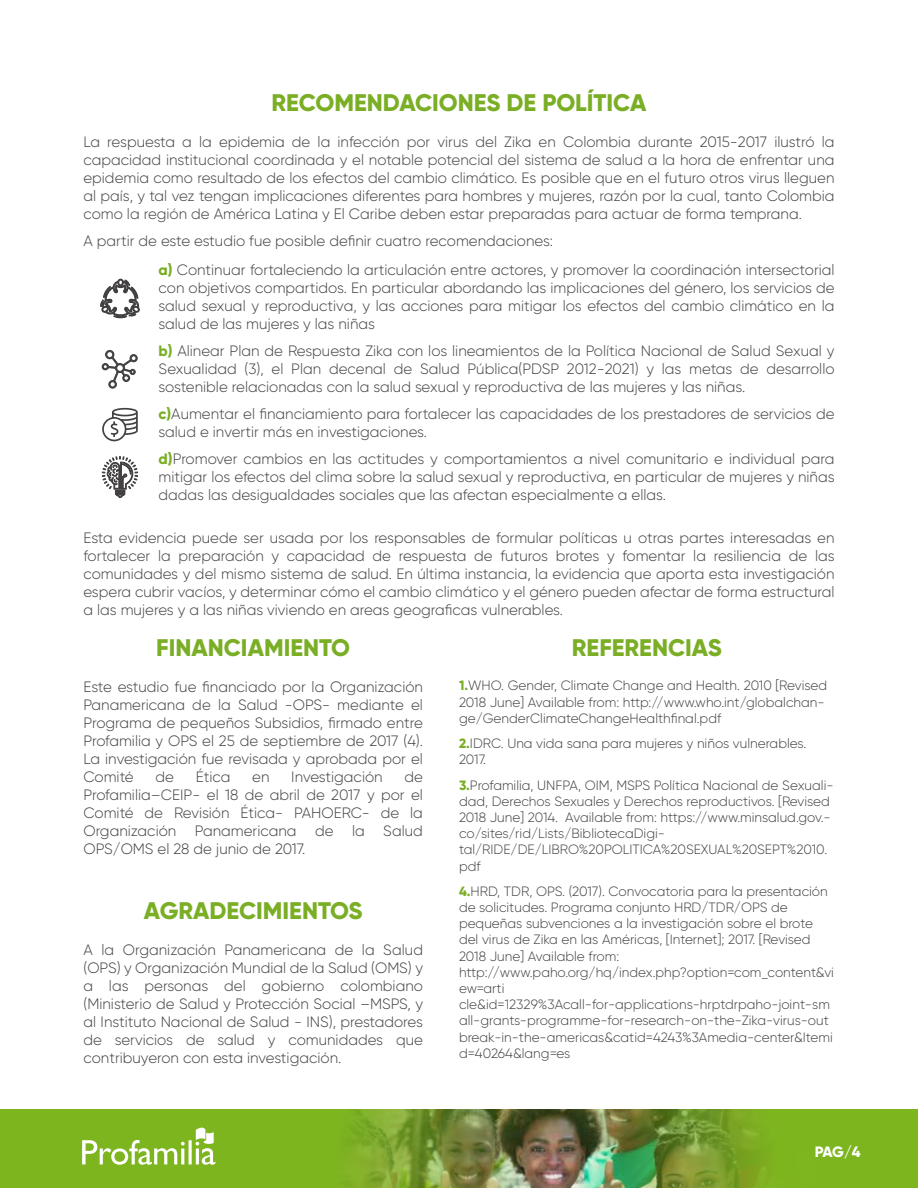
<style>
.page{position:relative;width:918px;height:1188px;background:#fff}
.page>*{position:absolute;margin:0;border:0;box-sizing:border-box;transform-origin:0 0}
.t1{font:800 24px "Gilroy";color:#7aae25}
.t2{font:300 15px/18px "Gilroy";color:#434041;text-align:justify}
.t3{font:800 15px "Gilroy";color:#fff}
.t4{font:300 13.5px/16.2px "Gilroy";color:#434041}
.s1{font-weight:800;color:#7aae25}
</style>
<div class="page">
<svg style="left:100px;top:279px;width:40px;height:39px"></svg>
<svg style="left:102px;top:408px;width:36px;height:33px"></svg>
<svg style="left:102px;top:456px;width:36px;height:42px"></svg>
<svg style="left:102px;top:350px;width:36px;height:39px"></svg>
<img style="left:0;top:1110px;width:918px;height:78px">
<svg style="left:82px;top:1127px;width:133px;height:38px"></svg>
<h1 class="t1" style="left:271px;top:88px;width:377px">RECOMENDACIONES DE POLÍTICA</h1>
<p class="t2" style="left:83px;top:133px;width:753px">La respuesta a la epidemia de la infección por virus del Zika en Colombia durante 2015-2017 ilustró la capacidad institucional coordinada y el notable potencial del sistema de salud a la hora de enfrentar una epidemia como resultado de los efectos del cambio climático. Es posible que en el futuro otros virus lleguen al país, y tal vez tengan implicaciones diferentes para hombres y mujeres, razón por la cual, tanto Colombia como la región de América Latina y El Caribe deben estar preparadas para actuar de forma temprana.</p>
<p class="t2" style="left:159px;top:227px;width:678px;line-height:28.5px;text-indent:-75px">A partir de este estudio fue posible definir cuatro recomendaciones:<br><span class="s1">a)</span> Continuar fortaleciendo la articulación entre actores, y promover la coordinación intersectorial</p>
<p class="t2" style="left:159px;top:278px;width:678px">con objetivos compartidos. En particular abordando las implicaciones del género, los servicios de salud sexual y reproductiva, y las acciones para mitigar los efectos del cambio climático en la salud de las mujeres y las niñas</p>
<p class="t2" style="left:159px;top:341px;width:678px"><span class="s1">b)</span> Alinear Plan de Respuesta Zika con los lineamientos de la Política Nacional de Salud Sexual y Sexualidad (3), el Plan decenal de Salud Pública(PDSP 2012-2021) y las metas de desarrollo sostenible relacionadas con la salud sexual y reproductiva de las mujeres y las niñas.</p>
<p class="t2" style="left:159px;top:404px;width:678px"><span class="s1">c)</span>Aumentar el financiamiento para fortalecer las capacidades de los prestadores de servicios de salud e invertir más en investigaciones.</p>
<p class="t2" style="left:159px;top:449px;width:678px"><span class="s1">d)</span>Promover cambios en las actitudes y comportamientos a nivel comunitario e individual para mitigar los efectos del clima sobre la salud sexual y reproductiva, en particular de mujeres y niñas dadas las desigualdades sociales que las afectan especialmente a ellas.</p>
<p class="t2" style="left:83px;top:529px;width:753px">Esta evidencia puede ser usada por los responsables de formular políticas u otras partes interesadas en fortalecer la preparación y capacidad de respuesta de futuros brotes y fomentar la resiliencia de las comunidades y del mismo sistema de salud. En última instancia, la evidencia que aporta esta investigación espera cubrir vacíos, y determinar cómo el cambio climático y el género pueden afectar de forma estructural a las mujeres y a las niñas viviendo en areas geograficas vulnerables.</p>
<h1 class="t1" style="left:156px;top:633px;width:195px">FINANCIAMIENTO</h1>
<p class="t2" style="left:83px;top:678px;width:341px">Este estudio fue financiado por la Organización Panamericana de la Salud -OPS- mediante el Programa de pequeños Subsidios, firmado entre Profamilia y OPS el 25 de septiembre de 2017 (4).<br>La investigación fue revisada y aprobada por el Comité</p>
<h1 class="t1" style="left:572px;top:633px;width:151px">REFERENCIAS</h1>
<p class="t4" style="left:459px;top:678px;width:370px"><span class="s1">1.</span>WHO. Gender, Climate Change and Health. 2010 [Revised<br>2018 June] Available from: http://www.who.int/globalchan&shy;ge/GenderClimateChangeHealthfinal.pdf</p>
<p class="t4" style="left:459px;top:735px;width:349px"><span class="s1">2.</span>IDRC. Una vida sana para mujeres y niños vulnerables.<br>2017.</p>
<p class="t4" style="left:459px;top:777px;width:376px"><span class="s1">3.</span>Profamilia, UNFPA, OIM, MSPS Política Nacional de Sexuali&shy;dad, Derechos Sexuales y Derechos reproductivos. [Revised 2018 June] 2014. Available from: https://www.minsalud.gov.- co/sites/rid/Lists/BibliotecaDigi&shy;tal/RIDE/DE/LIBRO%20POLITICA%20SEXUAL%20SEPT%2010. pdf</p>
<p class="t4" style="left:459px;top:883px;width:377px"><span class="s1">4.</span>HRD, TDR, OPS. (2017). Convocatoria para la presentación de solicitudes. Programa conjunto HRD/TDR/OPS de pequeñas subvenciones a la investigación sobre el brote del virus de Zika en las Américas, [Internet]; 2017. [Revised 2018 June] Available from: http://www.paho.org/hq/index.php?option=com_content&amp;vi ew=arti cle&amp;id=12329%3Acall-for-applications-hrptdrpaho-joint-sm all-grants-programme-for-research-on-the-Zika-virus-out break-in-the-americas&amp;catid=4243%3Amedia-center&amp;Itemi d=40264&amp;lang=es</p>
<p class="t2" style="left:155px;top:768px;width:20px">de</p>
<p class="t2" style="left:196px;top:768px;width:36px">Ética</p>
<p class="t2" style="left:252px;top:768px;width:19px">en</p>
<p class="t2" style="left:291px;top:768px;width:93px">Investigación</p>
<p class="t2" style="left:83px;top:768px;width:341px;text-indent:321px">de Profamilia–CEIP- el 18 de abril de 2017 y por el Comité de Revisión Ética- PAHOERC- de la Organización Panamericana de la Salud OPS/OMS el 28 de junio de 2017.</p>
<h1 class="t1" style="left:144px;top:896px;width:220px">AGRADECIMIENTOS</h1>
<p class="t2" style="left:83px;top:941px;width:341px">A la Organización Panamericana de la Salud (OPS) y Organización Mundial de la Salud (OMS) y a las personas del gobierno colombiano (Ministerio de Salud y Protección Social –MSPS, y al Instituto Nacional de Salud - INS), prestadores de servicios de salud y comunidades que contribuyeron con esta investigación.</p>
<p class="t3" style="left:815px;top:1142px;width:47px">PAG/4</p>
</div>
